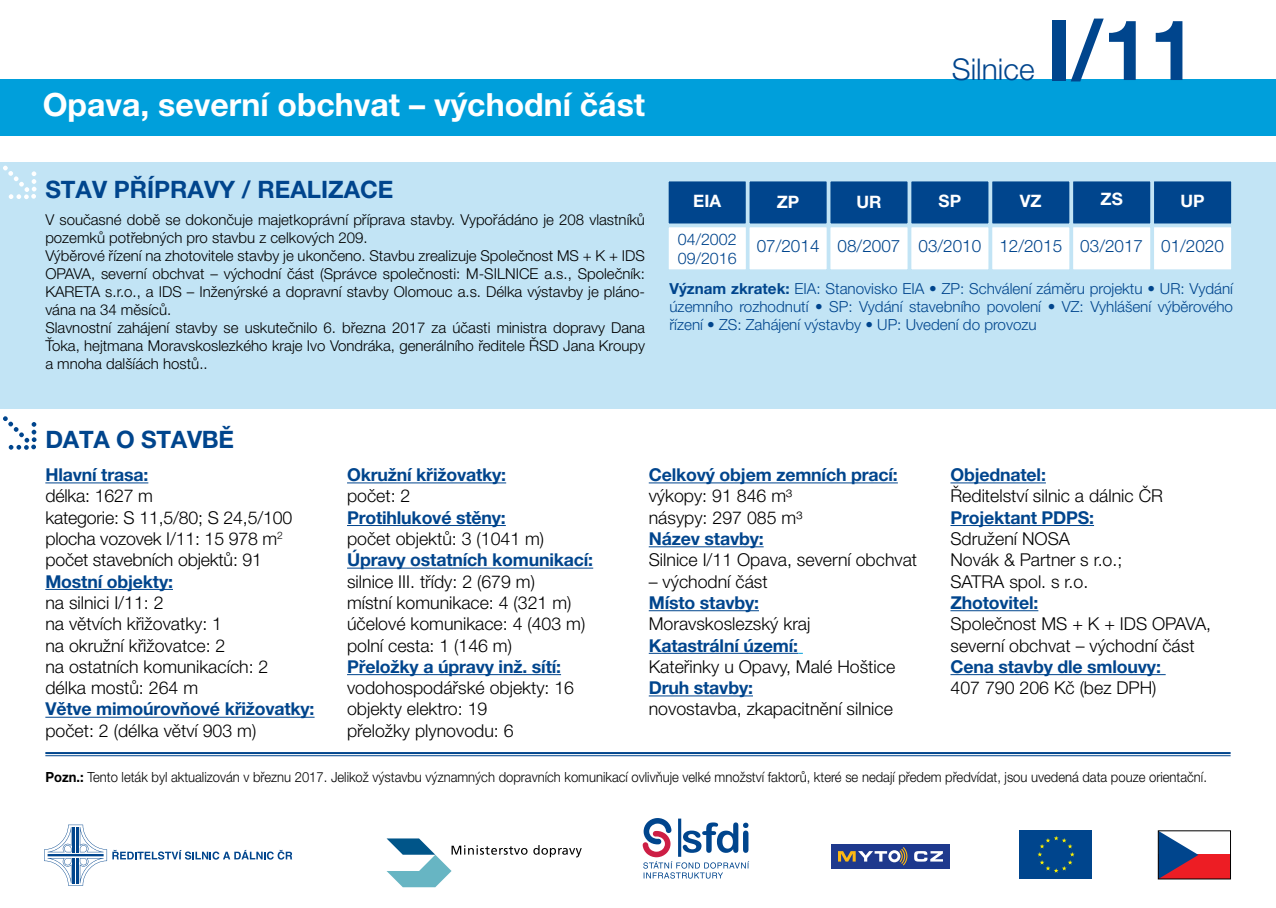
<style>
.page{position:relative;width:1276px;height:908px;background:#fff}
.page>*{position:absolute;margin:0;border:0;box-sizing:border-box;transform-origin:0 0}
.t1{font:700 84px "Helvetica Neue LT Pro";color:#00458d}
.t2{font:700 32px "Helvetica Neue LT Pro";color:#fff}
.t3{font:300 30px "Helvetica Neue LT Pro";color:#00458d}
.t4{font:700 24px "Helvetica Neue LT Pro";color:#00458d}
.t5{font:300 17.8px/21.2px "Helvetica Neue LT Pro";color:#000}
.t6{font:700 17.8px "Helvetica Neue LT Pro";letter-spacing:-.01em;color:#00458d}
.t7{font:300 17.2px "Helvetica Neue LT Pro";color:#00458d}
.t8{font:700 17.2px "Helvetica Neue LT Pro";color:#fff}
.t9{font:300 16px/19.2px "Helvetica Neue LT Pro";color:#00458d}
.t10{font:300 15.2px/18.2px "Helvetica Neue LT Pro";color:#00458d;text-align:justify}
.t11{font:300 15px/18px "Helvetica Neue LT Pro";color:#000}
.t12{font:300 14px "Helvetica Neue LT Pro";color:#000;scale:.93 1}
.s1{font-weight:700}
</style>
<div class="page">
<div style="left:0;top:162px;width:1276px;height:246px;background:#c2e4f5"></div>
<div style="left:1019px;top:830px;width:72px;height:48px;background:#00458d"></div>
<svg style="left:1037px;top:836px;width:37px;height:36px"></svg>
<div style="left:1158px;top:854px;width:72px;height:24px;background:#ed1d24"></div>
<svg style="left:1160px;top:832px;width:38px;height:44px"></svg>
<svg style="left:44px;top:824px;width:248px;height:61px"></svg>
<svg style="left:642px;top:818px;width:107px;height:60px"></svg>
<hr style="left:45px;top:751px;width:1185px;height:2px;background:#00458d">
<hr style="left:45px;top:755px;width:1185px;height:1px;background:#00458d">
<hr style="left:45px;top:482px;width:103px;height:1px;background:#00458d">
<hr style="left:45px;top:588px;width:128px;height:1px;background:#00458d">
<hr style="left:45px;top:716px;width:269px;height:1px;background:#00458d">
<hr style="left:347px;top:482px;width:159px;height:1px;background:#00458d">
<hr style="left:347px;top:525px;width:159px;height:1px;background:#00458d">
<hr style="left:347px;top:567px;width:246px;height:1px;background:#00458d">
<hr style="left:347px;top:674px;width:214px;height:1px;background:#00458d">
<hr style="left:649px;top:482px;width:249px;height:1px;background:#00458d">
<hr style="left:649px;top:546px;width:114px;height:1px;background:#00458d">
<hr style="left:649px;top:610px;width:110px;height:1px;background:#00458d">
<hr style="left:649px;top:652px;width:149px;height:1px;background:#00458d">
<hr style="left:649px;top:695px;width:104px;height:1px;background:#00458d">
<hr style="left:950px;top:482px;width:96px;height:1px;background:#00458d">
<hr style="left:950px;top:525px;width:144px;height:1px;background:#00458d">
<hr style="left:950px;top:610px;width:88px;height:1px;background:#00458d">
<hr style="left:950px;top:674px;width:215px;height:1px;background:#00458d">
<svg style="left:3px;top:165px;width:34px;height:34px"></svg>
<div style="left:1153px;top:180px;width:79px;height:44px;background:#00458d"></div>
<div style="left:1152px;top:179px;width:81px;height:46px;border:2px solid #c2e4f5"></div>
<div style="left:991px;top:180px;width:79px;height:44px;background:#00458d"></div>
<div style="left:990px;top:179px;width:81px;height:46px;border:2px solid #c2e4f5"></div>
<div style="left:829px;top:180px;width:79px;height:44px;background:#00458d"></div>
<div style="left:828px;top:179px;width:81px;height:46px;border:2px solid #c2e4f5"></div>
<div style="left:1072px;top:180px;width:79px;height:44px;background:#00458d"></div>
<div style="left:1071px;top:179px;width:81px;height:46px;border:2px solid #c2e4f5"></div>
<div style="left:910px;top:180px;width:79px;height:44px;background:#00458d"></div>
<div style="left:909px;top:179px;width:81px;height:46px;border:2px solid #c2e4f5"></div>
<div style="left:748px;top:180px;width:79px;height:44px;background:#00458d"></div>
<div style="left:747px;top:179px;width:81px;height:46px;border:2px solid #c2e4f5"></div>
<div style="left:668px;top:180px;width:78px;height:44px;background:#00458d"></div>
<div style="left:667px;top:179px;width:80px;height:46px;border:2px solid #c2e4f5"></div>
<div style="left:1153px;top:226px;width:79px;height:44px;background:#fff"></div>
<div style="left:1152px;top:225px;width:81px;height:46px;border:2px solid #c2e4f5"></div>
<div style="left:991px;top:226px;width:79px;height:44px;background:#fff"></div>
<div style="left:990px;top:225px;width:81px;height:46px;border:2px solid #c2e4f5"></div>
<div style="left:829px;top:226px;width:79px;height:44px;background:#fff"></div>
<div style="left:828px;top:225px;width:81px;height:46px;border:2px solid #c2e4f5"></div>
<div style="left:1072px;top:226px;width:79px;height:44px;background:#fff"></div>
<div style="left:1071px;top:225px;width:81px;height:46px;border:2px solid #c2e4f5"></div>
<div style="left:910px;top:226px;width:79px;height:44px;background:#fff"></div>
<div style="left:909px;top:225px;width:81px;height:46px;border:2px solid #c2e4f5"></div>
<div style="left:748px;top:226px;width:79px;height:44px;background:#fff"></div>
<div style="left:747px;top:225px;width:81px;height:46px;border:2px solid #c2e4f5"></div>
<div style="left:668px;top:226px;width:79px;height:44px;background:#fff"></div>
<div style="left:667px;top:225px;width:81px;height:46px;border:2px solid #c2e4f5"></div>
<svg style="left:3px;top:416px;width:34px;height:33px"></svg>
<svg style="left:386px;top:838px;width:141px;height:48px"></svg>
<svg style="left:533px;top:845px;width:49px;height:12px"></svg>
<div style="left:831px;top:843px;width:119px;height:24px;background:#1e398d"></div>
<svg style="left:838px;top:847px;width:69px;height:18px"></svg>
<svg style="left:914px;top:851px;width:29px;height:10px"></svg>
<div style="left:0;top:79px;width:1276px;height:57px;background:#009fdb"></div>
<h2 class="t2" style="left:43px;top:85px;width:604px">Opava, severní obchvat – východní část</h2>
<h3 class="t4" style="left:45px;top:175px;width:350px">STAV PŘÍPRAVY / REALIZACE</h3>
<p class="t11" style="left:45px;top:210px;width:601px">V současné době se dokončuje majetkoprávní příprava stavby. Vypořádáno je 208 vlastníků pozemků potřebných pro stavbu z celkových 209.<br>Výběrové řízení na zhotovitele stavby je ukončeno. Stavbu zrealizuje Společnost MS + K + IDS OPAVA, severní obchvat – východní část (Správce společnosti: M-SILNICE a.s., Společník:<br>KARETA s.r.o., a IDS – Inženýrské a dopravní stavby Olomouc a.s. Délka výstavby je pláno&shy;vána na 34 měsíců.<br>Slavnostní zahájení stavby se uskutečnilo 6. března 2017 za účasti ministra dopravy Dana Ťoka, hejtmana Moravskoslezkého kraje Ivo Vondráka, generálního ředitele ŘSD Jana Kroupy a mnoha dalšíách hostů..</p>
<h3 class="t3" style="left:951px;top:51px;width:84px">Silnice</h3>
<h1 class="t1" style="left:1046px;top:-2px;width:151px">I/11</h1>
<p class="t8" style="left:693px;top:190px;width:29px">EIA</p>
<p class="t8" style="left:777px;top:191px;width:24px">ZP</p>
<p class="t8" style="left:856px;top:191px;width:27px">UR</p>
<p class="t8" style="left:938px;top:190px;width:24px">SP</p>
<p class="t8" style="left:1020px;top:190px;width:23px">VZ</p>
<p class="t8" style="left:1100px;top:188px;width:24px">ZS</p>
<p class="t8" style="left:1180px;top:190px;width:26px">UP</p>
<p class="t7" style="left:756px;top:235px;width:469px">07/2014 08/2007 03/2010 12/2015 03/2017 01/2020</p>
<p class="t9" style="left:678px;top:229px;width:60px">04/2002<br>09/2016</p>
<p class="t10" style="left:669px;top:279px;width:565px"><span class="s1">Význam zkratek:</span> EIA: Stanovisko EIA • ZP: Schválení záměru projektu • UR: Vydání územního rozhodnutí • SP: Vydání stavebního povolení • VZ: Vyhlášení výběrového řízení • ZS: Zahájení výstavby • UP: Uvedení do provozu</p>
<h3 class="t4" style="left:45px;top:425px;width:190px">DATA O STAVBĚ</h3>
<p class="t6" style="left:45px;top:463px;width:104px">Hlavní trasa:</p>
<p class="t5" style="left:45px;top:485px;width:248px">délka: 1627 m<br>kategorie: S 11,5/80; S 24,5/100 plocha vozovek I/11: 15 978 m<sup>2 </sup>počet stavebních objektů: 91</p>
<p class="t6" style="left:45px;top:570px;width:129px">Mostní objekty:</p>
<p class="t5" style="left:45px;top:591px;width:225px">na silnici I/11: 2<br>na větvích křižovatky: 1<br>na okružní křižovatce: 2<br>na ostatních komunikacích: 2 délka mostů: 264 m</p>
<p class="t6" style="left:45px;top:697px;width:271px">Větve mimoúrovňové křižovatky:</p>
<p class="t5" style="left:45px;top:719px;width:212px">počet: 2 (délka větví 903 m)</p>
<p class="t6" style="left:347px;top:463px;width:161px">Okružní křižovatky:</p>
<p class="t5" style="left:347px;top:485px;width:65px">počet: 2</p>
<p class="t6" style="left:347px;top:506px;width:160px">Protihlukové stěny:</p>
<p class="t5" style="left:347px;top:527px;width:199px">počet objektů: 3 (1041 m)</p>
<p class="t6" style="left:347px;top:548px;width:248px">Úpravy ostatních komunikací:</p>
<p class="t5" style="left:347px;top:570px;width:240px">silnice III. třídy: 2 (679 m)<br>místní komunikace: 4 (321 m) účelové komunikace: 4 (403 m) polní cesta: 1 (146 m)</p>
<p class="t6" style="left:347px;top:655px;width:215px">Přeložky a úpravy inž. sítí:</p>
<p class="t5" style="left:347px;top:676px;width:228px">vodohospodářské objekty: 16 objekty elektro: 19<br>přeložky plynovodu: 6</p>
<p class="t6" style="left:649px;top:463px;width:251px">Celkový objem zemních prací:</p>
<p class="t5" style="left:649px;top:485px;width:155px">výkopy: 91 846 m³ násypy: 297 085 m³</p>
<p class="t6" style="left:649px;top:527px;width:116px">Název stavby:</p>
<p class="t5" style="left:649px;top:548px;width:270px">Silnice I/11 Opava, severní obchvat</p>
<p class="t5" style="left:649px;top:570px;width:120px">– východní část</p>
<p class="t6" style="left:649px;top:591px;width:112px">Místo stavby:</p>
<p class="t5" style="left:649px;top:612px;width:163px">Moravskoslezský kraj</p>
<p class="t6" style="left:649px;top:634px;width:151px">Katastrální území:</p>
<p class="t5" style="left:649px;top:655px;width:248px">Kateřinky u Opavy, Malé Hoštice</p>
<p class="t6" style="left:649px;top:676px;width:106px">Druh stavby:</p>
<p class="t5" style="left:649px;top:697px;width:246px">novostavba, zkapacitnění silnice</p>
<p class="t6" style="left:950px;top:463px;width:97px">Objednatel:</p>
<p class="t5" style="left:950px;top:485px;width:214px">Ředitelství silnic a dálnic ČR</p>
<p class="t6" style="left:950px;top:506px;width:145px">Projektant PDPS:</p>
<p class="t5" style="left:950px;top:527px;width:173px">Sdružení NOSA<br>Novák &amp; Partner s r.o.;<br>SATRA spol. s r.o.</p>
<p class="t6" style="left:950px;top:591px;width:89px">Zhotovitel:</p>
<p class="t5" style="left:950px;top:612px;width:262px">Společnost MS + K + IDS OPAVA, severní obchvat – východní část</p>
<p class="t6" style="left:950px;top:655px;width:212px">Cena stavby dle smlouvy:</p>
<p class="t5" style="left:950px;top:676px;width:208px">407 790 206 Kč (bez DPH)</p>
<p class="t12" style="left:45px;top:767px;width:1250px"><span class="s1">Pozn.:</span> Tento leták byl aktualizován v březnu 2017. Jelikož výstavbu významných dopravních komunikací ovlivňuje velké množství faktorů, které se nedají předem předvídat, jsou uvedená data pouze orientační.</p>
</div>
